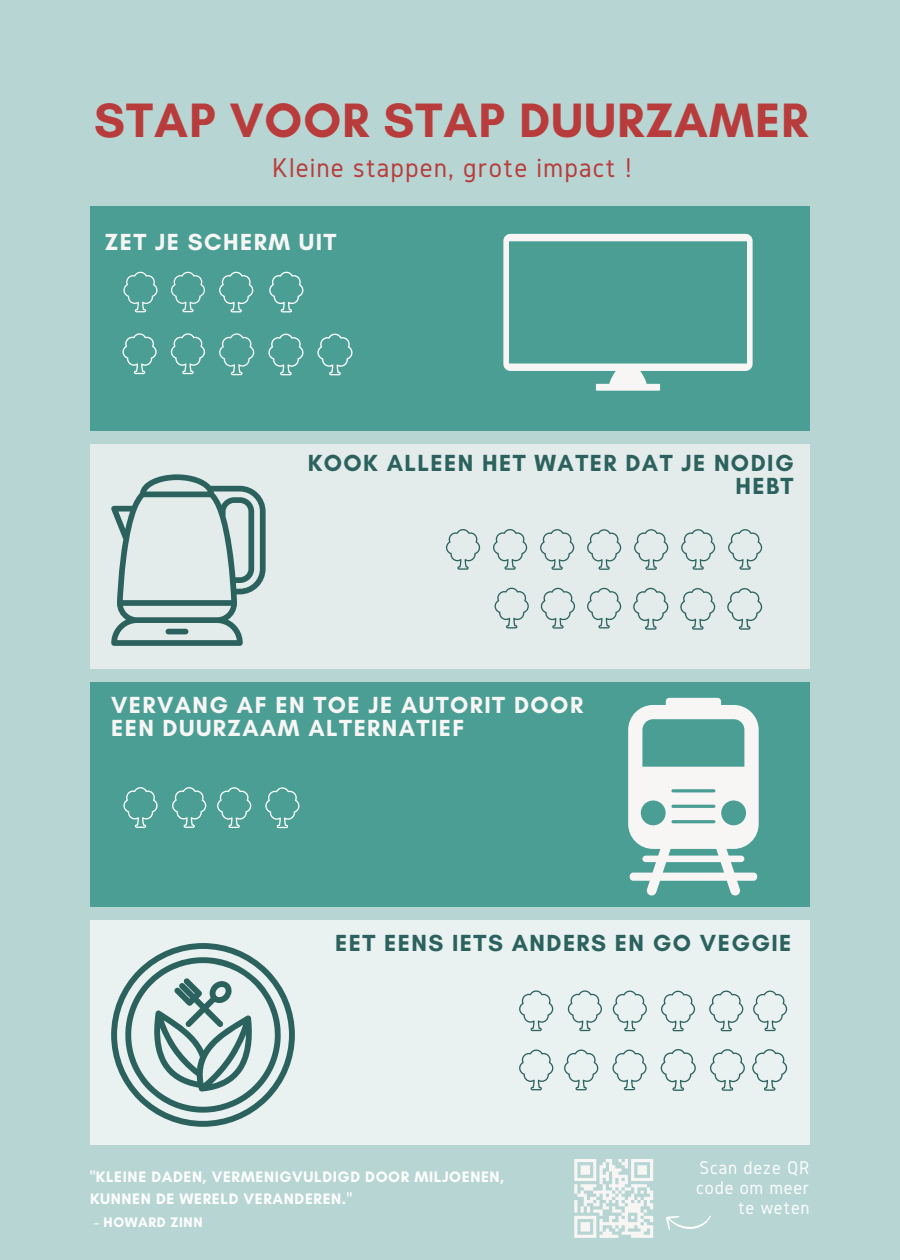
<style>
.page{position:relative;width:900px;height:1260px;background:#b7d5d3}
.page>*{position:absolute;margin:0;border:0;box-sizing:border-box;transform-origin:0 0}
.t1{font:700 49.19px "Glacial Indifference";letter-spacing:.02em;color:#b73c3b}
.t2{font:28.19px "Gidole";letter-spacing:.04em;color:#b73c3b}
.t3{font:700 23.75px/23px "Glacial Indifference";letter-spacing:.06em;color:#f7f6f5}
.t4{font:700 23.75px/23px "Glacial Indifference";letter-spacing:.06em;color:#2c625e;text-align:right}
.t5{font:19.19px/19.9px "Gidole";letter-spacing:.04em;color:#fdfefe;text-align:right}
.t6{font:700 15.44px/21.6px "Glacial Indifference";letter-spacing:.04em;color:#fdfefe}
.t7{font:700 14.12px "Glacial Indifference";letter-spacing:.04em;color:#fdfefe}
</style>
<div class="page">
<div style="left:90px;top:206px;width:720px;height:225px;background:#4a9e94"></div>
<div style="left:90px;top:444px;width:720px;height:225px;background:#e3ecea"></div>
<div style="left:90px;top:682px;width:720px;height:224px;background:#4a9e94"></div>
<div style="left:90px;top:920px;width:720px;height:224px;background:#e9f2f1"></div>
<svg style="left:503px;top:234px;width:250px;height:157px"></svg>
<svg style="left:111px;top:474px;width:155px;height:172px"></svg>
<div style="left:166px;top:629px;width:22px;height:5px;background:#2c625e;border-radius:3px"></div>
<svg style="left:628px;top:698px;width:130px;height:198px"></svg>
<svg style="left:111px;top:943px;width:184px;height:184px"></svg>
<svg style="left:123px;top:272px;width:35px;height:40px"></svg>
<svg style="left:219px;top:333px;width:35px;height:42px"></svg>
<svg style="left:317px;top:334px;width:36px;height:41px"></svg>
<svg style="left:268px;top:334px;width:35px;height:41px"></svg>
<svg style="left:122px;top:333px;width:35px;height:41px"></svg>
<svg style="left:171px;top:333px;width:34px;height:41px"></svg>
<svg style="left:171px;top:272px;width:34px;height:40px"></svg>
<svg style="left:219px;top:272px;width:34px;height:40px"></svg>
<svg style="left:269px;top:272px;width:34px;height:40px"></svg>
<svg style="left:540px;top:529px;width:34px;height:41px"></svg>
<svg style="left:633px;top:588px;width:35px;height:41px"></svg>
<svg style="left:727px;top:588px;width:35px;height:42px"></svg>
<svg style="left:680px;top:588px;width:35px;height:42px"></svg>
<svg style="left:541px;top:588px;width:34px;height:41px"></svg>
<svg style="left:587px;top:588px;width:34px;height:40px"></svg>
<svg style="left:587px;top:529px;width:34px;height:41px"></svg>
<svg style="left:634px;top:529px;width:34px;height:41px"></svg>
<svg style="left:681px;top:529px;width:34px;height:41px"></svg>
<svg style="left:728px;top:529px;width:34px;height:41px"></svg>
<svg style="left:493px;top:529px;width:34px;height:41px"></svg>
<svg style="left:495px;top:588px;width:34px;height:40px"></svg>
<svg style="left:446px;top:529px;width:34px;height:41px"></svg>
<svg style="left:217px;top:787px;width:34px;height:41px"></svg>
<svg style="left:265px;top:787px;width:35px;height:41px"></svg>
<svg style="left:172px;top:787px;width:34px;height:41px"></svg>
<svg style="left:123px;top:787px;width:35px;height:41px"></svg>
<svg style="left:613px;top:991px;width:34px;height:40px"></svg>
<svg style="left:661px;top:1049px;width:35px;height:42px"></svg>
<svg style="left:752px;top:1049px;width:35px;height:42px"></svg>
<svg style="left:710px;top:1049px;width:35px;height:42px"></svg>
<svg style="left:564px;top:1050px;width:34px;height:40px"></svg>
<svg style="left:612px;top:1050px;width:35px;height:40px"></svg>
<svg style="left:661px;top:991px;width:34px;height:40px"></svg>
<svg style="left:709px;top:991px;width:34px;height:40px"></svg>
<svg style="left:753px;top:991px;width:34px;height:40px"></svg>
<svg style="left:568px;top:990px;width:34px;height:41px"></svg>
<svg style="left:519px;top:1050px;width:34px;height:40px"></svg>
<svg style="left:519px;top:990px;width:34px;height:41px"></svg>
<svg style="left:666px;top:1215px;width:45px;height:15px"></svg>
<svg style="left:574px;top:1159px;width:79px;height:76px"></svg>
<hr style="left:574px;top:1235px;width:22px;height:3px;background:#f7f6f5">
<hr style="left:600px;top:1235px;width:18px;height:3px;background:#f7f6f5">
<hr style="left:631px;top:1235px;width:22px;height:3px;background:#f7f6f5">
<p class="t1" style="left:94px;top:90px;width:716px">STAP VOOR STAP DUURZAMER</p>
<p class="t2" style="left:272px;top:152px;width:362px">Kleine stappen, grote impact !</p>
<p class="t3" style="left:105px;top:230px;width:233px">ZET JE SCHERM UIT</p>
<p class="t4" style="left:308px;top:451px;width:487px">KOOK ALLEEN HET WATER DAT JE NODIG<br>HEBT</p>
<p class="t3" style="left:111px;top:693px;width:474px">VERVANG AF EN TOE JE AUTORIT DOOR<br>EEN DUURZAAM ALTERNATIEF</p>
<p class="t4" style="left:335px;top:931px;width:458px">EET EENS IETS ANDERS EN GO VEGGIE</p>
<p class="t6" style="left:90px;top:1166px;width:416px">"KLEINE DADEN, VERMENIGVULDIGD DOOR MILJOENEN,<br>KUNNEN DE WERELD VERANDEREN."</p>
<p class="t7" style="left:94px;top:1214px;width:110px">- HOWARD ZINN</p>
<p class="t5" style="left:696px;top:1158px;width:115px">Scan deze QR code om meer te weten</p>
</div>
